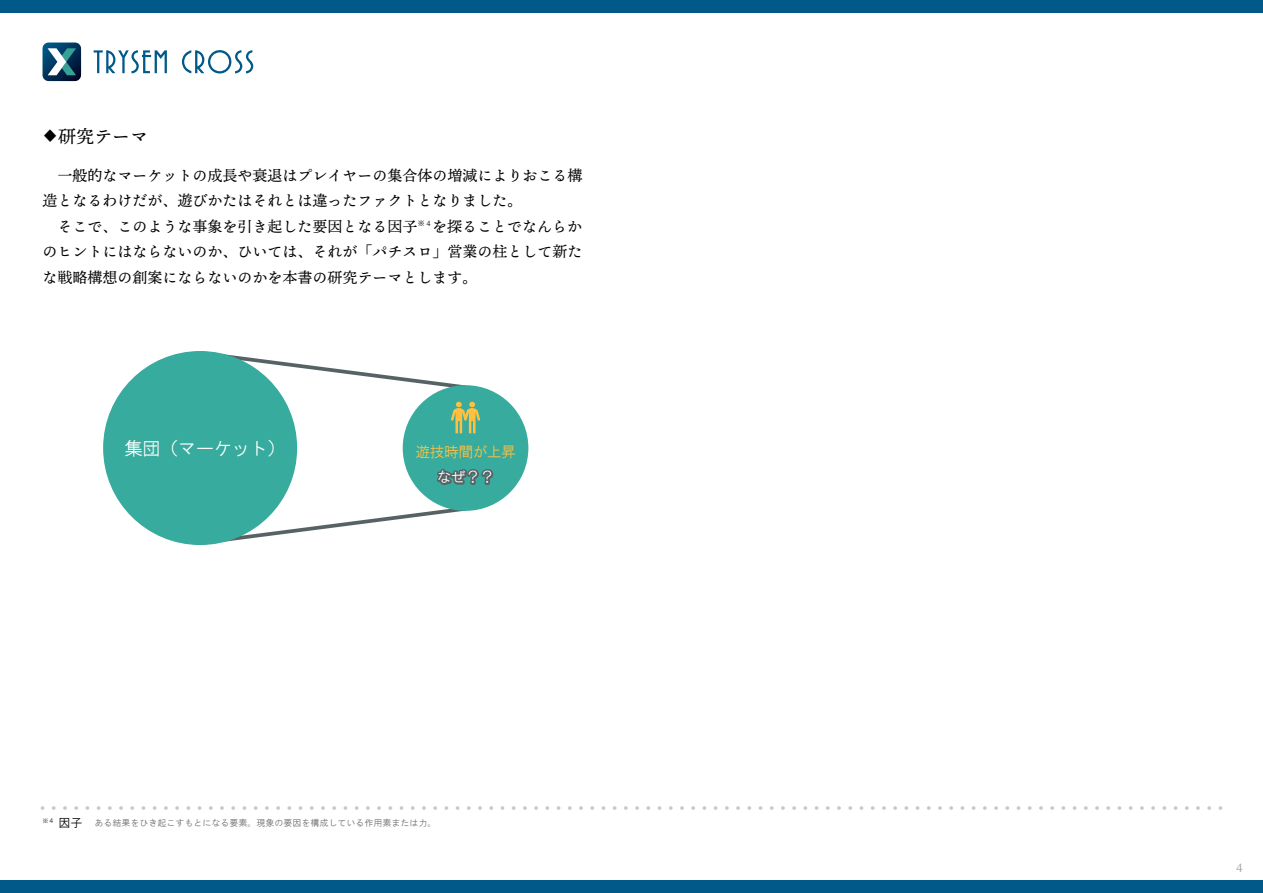
<style>
.page{position:relative;width:1263px;height:893px;background:#fff}
.page>*{position:absolute;margin:0;border:0;box-sizing:border-box;transform-origin:0 0}
.t1{font:18.6px "HGS Gothic M";letter-spacing:-.04em;color:#fff}
.t2{font:18px "Ten Mincho Text";color:#000}
.t3{font:15px/25.5px "Ten Mincho Text";color:#000}
.t4{font:14.85px "HGS Gothic M";letter-spacing:-.04em;color:#ffc042}
.t5{font:14.85px "HGS Gothic M";color:#fff}
.t6{font:12px "Ten Mincho Text";color:#9fa0a0}
.t7{font:9px "HGS Gothic M";color:#727171}
.s1{font-size:36px}
.s2{font-size:12px;color:#000}
</style>
<div class="page">
<div style="left:0;top:0;width:1263px;height:13px;background:#005989"></div>
<div style="left:0;top:880px;width:1263px;height:13px;background:#005989"></div>
<svg style="left:94px;top:50px;width:73px;height:23px"></svg>
<svg style="left:182px;top:50px;width:71px;height:23px"></svg>
<svg style="left:43px;top:43px;width:38px;height:38px"></svg>
<svg style="left:41px;top:806px;width:3px;height:4px"></svg>
<svg style="left:52px;top:806px;width:1159px;height:4px"></svg>
<svg style="left:1218px;top:806px;width:4px;height:4px"></svg>
<svg style="left:210px;top:507px;width:252px;height:38px"></svg>
<svg style="left:210px;top:351px;width:252px;height:38px"></svg>
<div style="left:103px;top:351px;width:194px;height:194px;background:#37ab9d;border-radius:50%"></div>
<div style="left:403px;top:385px;width:125px;height:126px;background:#37ab9d;border-radius:50%"></div>
<svg style="left:451px;top:402px;width:29px;height:31px"></svg>
<svg style="left:437px;top:469px;width:57px;height:16px"></svg>
<p class="t2" style="left:43px;top:126px;width:107px"><span class="s1">◆</span>研究テーマ</p>
<p class="t3" style="left:43px;top:163px;width:542px">　一般的なマーケットの成長や衰退はプレイヤーの集合体の増減によりおこる構造となるわけだが、遊びかたはそれとは違ったファクトとなりました。<br>　そこで、このような事象を引き起した要因となる因子<sup>※４</sup>を探ることでなんらかのヒントにはならないのか、ひいては、それが「パチスロ」営業の柱として新たな戦略構想の創案にならないのかを本書の研究テーマとします。</p>
<p class="t1" style="left:124px;top:439px;width:163px">集団（マーケット）</p>
<p class="t4" style="left:415px;top:444px;width:102px">遊技時間が上昇</p>
<p class="t5" style="left:437px;top:470px;width:59px">なぜ？？</p>
<p class="t7" style="left:42px;top:818px;width:395px"><sup>※４</sup> <span class="s2">因子　</span>ある結果をひき起こすもとになる要素。現象の要因を構成している作用素または力。</p>
<p class="t6" style="left:1236px;top:861px;width:9px">4</p>
</div>
